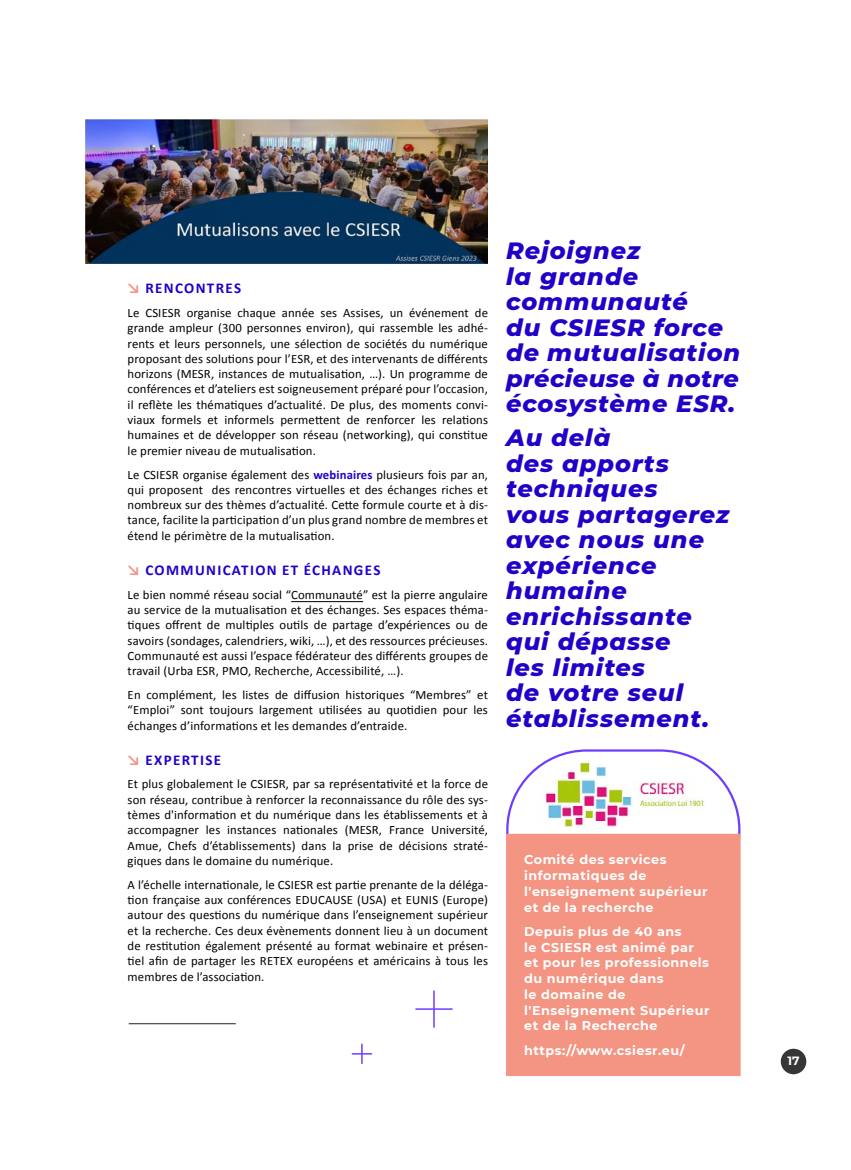
<style>
.page{position:relative;width:851px;height:1170px;background:#fff}
.page>*{position:absolute;margin:0;border:0;box-sizing:border-box;transform-origin:0 0}
.t1{font:italic 800 24px/25.5px "Montserrat";letter-spacing:.04em;color:#2200c8}
.t2{font:700 15px "Calibri";letter-spacing:.09em;color:#2200c8}
.t3{font:12.75px/15.3px "Calibri";letter-spacing:.01em;color:#000;text-align:justify}
.t4{font:700 12.75px/15.8px "Montserrat";letter-spacing:.04em;color:#fff}
.t5{font:700 12px "Montserrat";color:#fff}
.s1{color:#f39582}
.s2{font-weight:700;color:#2200c8}
</style>
<div class="page">
<div style="left:780px;top:1048px;width:26px;height:26px;background:#373636;border-radius:50%"></div>
<svg style="left:352px;top:1044px;width:19px;height:19px"></svg>
<hr style="left:291px;top:601px;width:72px;height:1px;background:#000">
<img style="left:85px;top:119px;width:402px;height:145px">
<img style="left:537px;top:755px;width:173px;height:73px">
<div style="left:506px;top:833px;width:234px;height:242px;background:#f39582"></div>
<hr style="left:433px;top:990px;width:1px;height:37px;background:#6d3dff">
<hr style="left:416px;top:1008px;width:36px;height:1px;background:#6d3dff">
<hr style="left:129px;top:1023px;width:107px;height:1px;background:#373636">
<p class="t2" style="left:128px;top:278px;width:115px"><span class="s1">↘</span> RENCONTRES</p>
<p class="t3" style="left:128px;top:305px;width:362px">Le CSIESR organise chaque année ses Assises, un événement de grande ampleur (300 personnes environ), qui rassemble les adhé&shy;rents et leurs personnels, une sélection de sociétés du numérique proposant des solutions pour l’ESR, et des intervenants de différents horizons (MESR, instances de mutualisation, …). Un programme de conférences et d’ateliers est soigneusement préparé pour l’occasion, il reflète les thématiques d’actualité. De plus, des moments convi&shy;viaux formels et informels permettent de renforcer les relations humaines et de développer son réseau (networking), qui constitue le premier niveau de mutualisation.</p>
<p class="t3" style="left:128px;top:466px;width:362px">Le CSIESR organise également des <span class="s2">webinaires</span> plusieurs fois par an, qui proposent des rencontres virtuelles et des échanges riches et nombreux sur des thèmes d’actualité. Cette formule courte et à dis&shy;tance, facilite la participation d’un plus grand nombre de membres et étend le périmètre de la mutualisation.</p>
<p class="t2" style="left:128px;top:560px;width:254px"><span class="s1">↘</span> COMMUNICATION ET ÉCHANGES</p>
<p class="t3" style="left:128px;top:586px;width:362px">Le bien nommé réseau social “Communauté” est la pierre angulaire au service de la mutualisation et des échanges. Ses espaces théma&shy;tiques offrent de multiples outils de partage d’expériences ou de savoirs (sondages, calendriers, wiki, …), et des ressources précieuses.<br>Communauté est aussi l’espace fédérateur des différents groupes de travail (Urba ESR, PMO, Recherche, Accessibilité, …).</p>
<p class="t3" style="left:128px;top:687px;width:362px">En complément, les listes de diffusion historiques “Membres” et “Emploi” sont toujours largement utilisées au quotidien pour les échanges d’informations et les demandes d’entraide.</p>
<p class="t2" style="left:128px;top:750px;width:95px"><span class="s1">↘</span> EXPERTISE</p>
<p class="t3" style="left:128px;top:776px;width:362px">Et plus globalement le CSIESR, par sa représentativité et la force de son réseau, contribue à renforcer la reconnaissance du rôle des sys&shy;tèmes d'information et du numérique dans les établissements et à accompagner les instances nationales (MESR, France Université, Amue, Chefs d’établissements) dans la prise de décisions straté&shy;giques dans le domaine du numérique.</p>
<p class="t3" style="left:128px;top:876px;width:362px">A l’échelle internationale, le CSIESR est partie prenante de la déléga&shy;tion française aux conférences EDUCAUSE (USA) et EUNIS (Europe) autour des questions du numérique dans l’enseignement supérieur et la recherche. Ces deux évènements donnent lieu à un document de restitution également présenté au format webinaire et présen&shy;tiel afin de partager les RETEX européens et américains à tous les membres de l’association.</p>
<h1 class="t1" style="left:506px;top:237px;width:236px">Rejoignez<br>la grande communauté<br>du CSIESR force de mutualisation précieuse à notre écosystème ESR.</h1>
<h1 class="t1" style="left:506px;top:424px;width:225px">Au delà<br>des apports techniques<br>vous partagerez avec nous une expérience humaine enrichissante qui dépasse<br>les limites<br>de votre seul établissement.</h1>
<p class="t4" style="left:524px;top:851px;width:185px">Comité des services informatiques de l'enseignement supérieur et de la recherche</p>
<p class="t4" style="left:524px;top:922px;width:187px">Depuis plus de 40 ans<br>le CSIESR est animé par et pour les professionnels du numérique dans<br>le domaine de l'Enseignement Supérieur et de la Recherche</p>
<p class="t4" style="left:524px;top:1041px;width:162px">https://www.csiesr.eu/</p>
<p class="t5" style="left:787px;top:1052px;width:14px">17</p>
</div>
